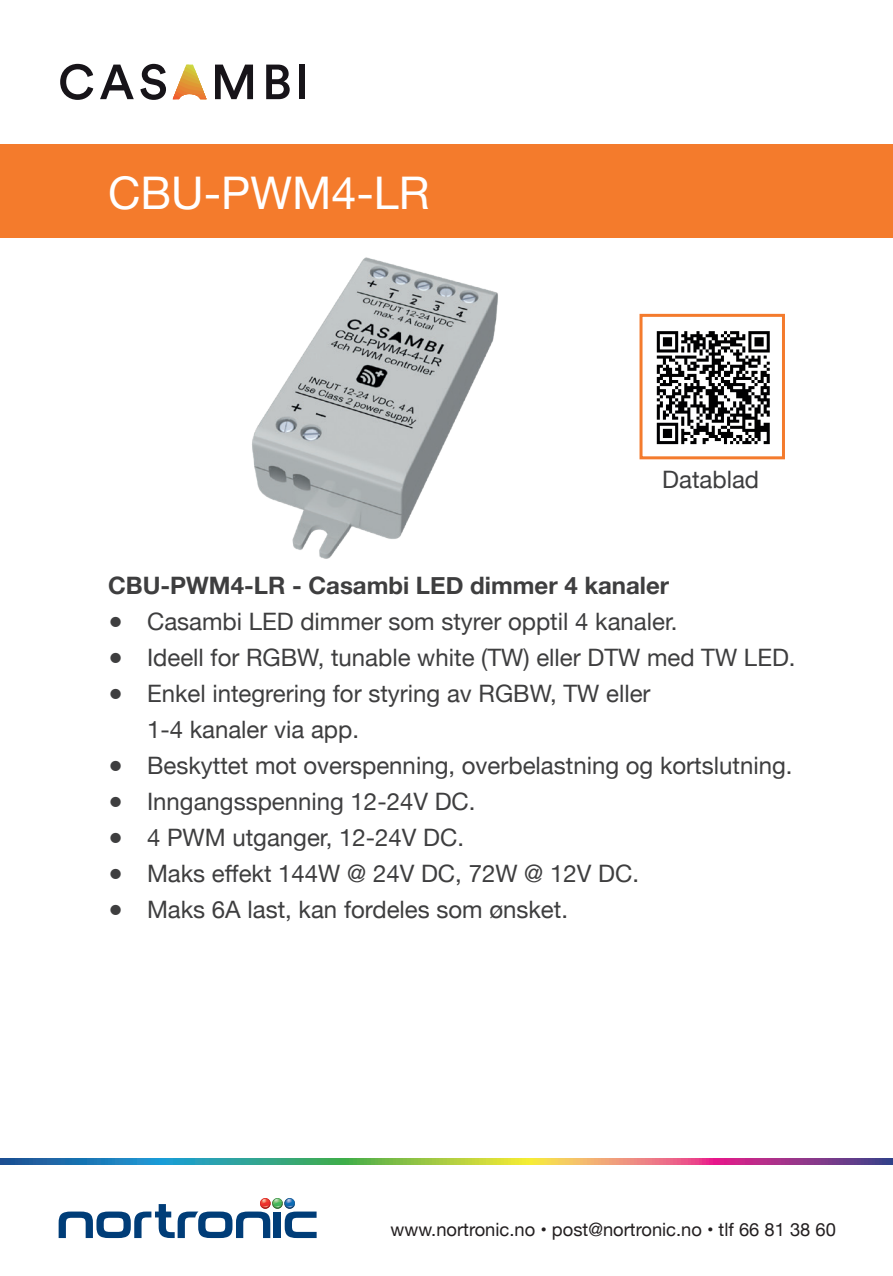
<style>
.page{position:relative;width:893px;height:1276px;background:#fff}
.page>*{position:absolute;margin:0;border:0;box-sizing:border-box;transform-origin:0 0}
.t1{font:45px "Helvetica Neue";color:#fff}
.t2{font:24px/36px "Helvetica Neue";color:#3e3e3f}
.t3{font:700 24px "Helvetica Neue";color:#3e3e3f}
.t4{font:18.3px "Helvetica Neue";color:#231f20}
</style>
<div class="page">
<svg style="left:173px;top:65px;width:33px;height:34px"></svg>
<svg style="left:60px;top:64px;width:33px;height:36px"></svg>
<svg style="left:100px;top:65px;width:34px;height:34px"></svg>
<svg style="left:140px;top:64px;width:26px;height:36px"></svg>
<svg style="left:215px;top:65px;width:38px;height:34px"></svg>
<svg style="left:266px;top:65px;width:24px;height:34px"></svg>
<div style="left:299px;top:65px;width:6px;height:34px;background:#171419"></div>
<svg style="left:0;top:1158px;width:892px;height:6px;background:#7f897f"></svg>
<svg style="left:59px;top:1198px;width:258px;height:40px"></svg>
<div style="left:0;top:145px;width:893px;height:93px;background:#f47b2c"></div>
<svg style="left:658px;top:331px;width:112px;height:113px"></svg>
<div style="left:639px;top:314px;width:146px;height:145px;border:3px solid #f47b2d"></div>
<img style="left:252px;top:257px;width:406px;height:302px">
<h1 class="t1" style="left:108px;top:160px;width:323px">CBU-PWM4-LR</h1>
<p class="t2" style="left:662px;top:462px;width:98px">Datablad</p>
<p class="t3" style="left:108px;top:567px;width:563px">CBU-PWM4-LR - Casambi LED dimmer 4 kanaler</p>
<p class="t2" style="left:108px;top:605px;width:571px">● Casambi LED dimmer som styrer opptil 4 kanaler.</p>
<p class="t2" style="left:108px;top:641px;width:689px">● Ideell for RGBW, tunable white (TW) eller DTW med TW LED.</p>
<p class="t2" style="left:147px;top:677px;width:505px;text-indent:-39px">● Enkel integrering for styring av RGBW, TW eller<br>1-4 kanaler via app.</p>
<p class="t2" style="left:108px;top:749px;width:686px">● Beskyttet mot overspenning, overbelastning og kortslutning.</p>
<p class="t2" style="left:108px;top:785px;width:369px">● Inngangsspenning 12-24V DC.</p>
<p class="t2" style="left:108px;top:821px;width:358px">● 4 PWM utganger, 12-24V DC.</p>
<p class="t2" style="left:108px;top:857px;width:532px">● Maks effekt 144W @ 24V DC, 72W @ 12V DC.</p>
<p class="t2" style="left:108px;top:893px;width:462px">● Maks 6A last, kan fordeles som ønsket.</p>
<p class="t4" style="left:390px;top:1216px;width:447px">www.nortronic.no • post@nortronic.no • tlf 66 81 38 60</p>
</div>
